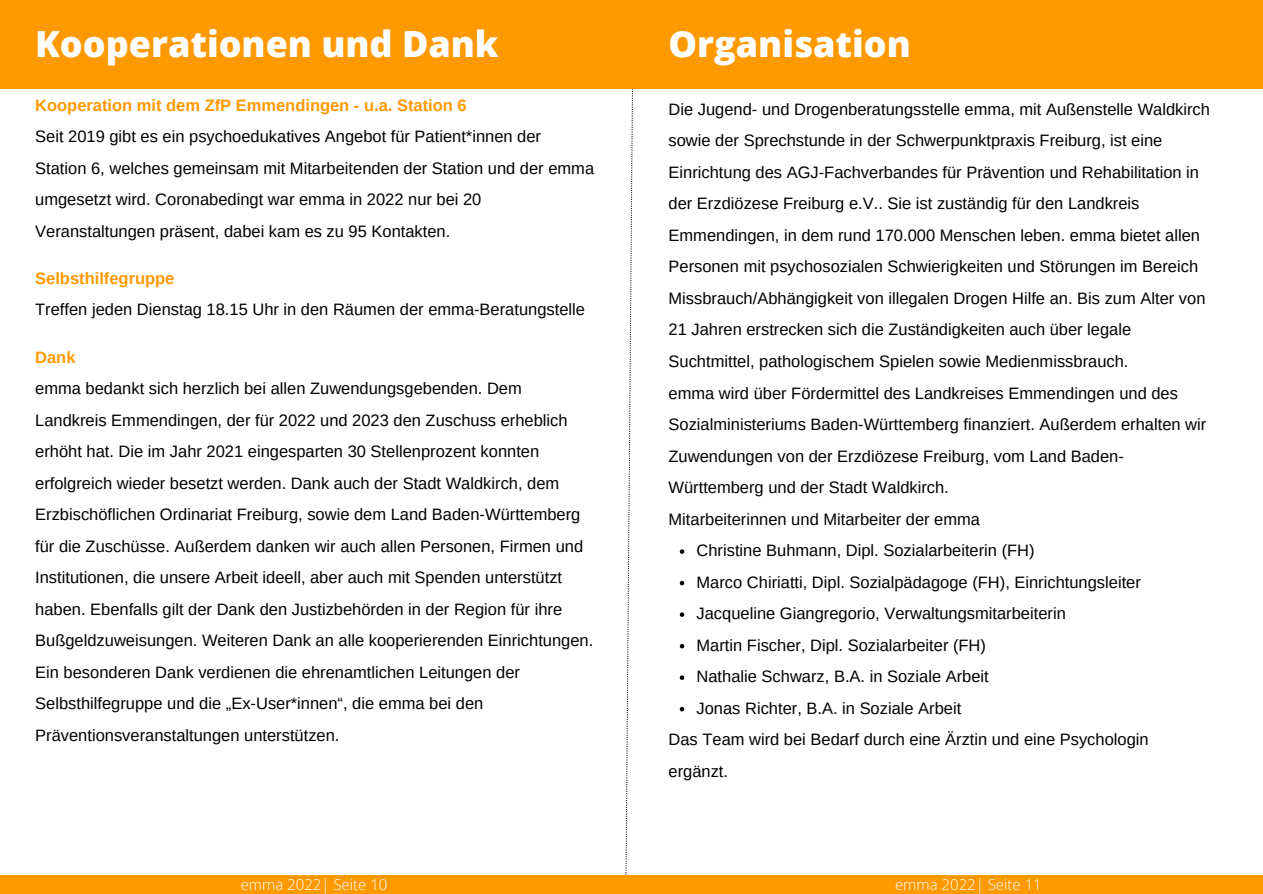
<style>
.page{position:relative;width:1263px;height:894px;background:#fff}
.page>*{position:absolute;margin:0;border:0;box-sizing:border-box;transform-origin:0 0}
.t1{font:800 36px "Open Sans";color:#fff}
.t2{font:16.5px/31.5px "Arimo";color:#000}
.t3{font:700 16.5px "Arimo";color:#f90}
.t4{font:300 15px "Open Sans";color:#fff}
</style>
<div class="page">
<svg style="left:625px;top:88px;width:9px;height:787px"></svg>
<div style="left:0;top:0;width:1262px;height:88px;background:#f90"></div>
<div style="left:0;top:875px;width:1263px;height:18px;background:#f90"></div>
<svg style="left:680px;top:549px;width:4px;height:4px"></svg>
<svg style="left:680px;top:580px;width:4px;height:5px"></svg>
<svg style="left:680px;top:612px;width:4px;height:4px"></svg>
<svg style="left:680px;top:643px;width:4px;height:5px"></svg>
<svg style="left:680px;top:675px;width:4px;height:4px"></svg>
<svg style="left:680px;top:707px;width:4px;height:4px"></svg>
<h1 class="t1" style="left:35px;top:18px;width:465px">Kooperationen und Dank</h1>
<h1 class="t1" style="left:668px;top:18px;width:244px">Organisation</h1>
<p class="t3" style="left:35px;top:96px;width:433px">Kooperation mit dem ZfP Emmendingen - u.a. Station 6</p>
<p class="t2" style="left:35px;top:121px;width:560px">Seit 2019 gibt es ein psychoedukatives Angebot für Patient*innen der Station 6, welches gemeinsam mit Mitarbeitenden der Station und der emma umgesetzt wird. Coronabedingt war emma in 2022 nur bei 20<br>Veranstaltungen präsent, dabei kam es zu 95 Kontakten.</p>
<p class="t3" style="left:35px;top:269px;width:141px">Selbsthilfegruppe</p>
<p class="t2" style="left:35px;top:294px;width:551px">Treffen jeden Dienstag 18.15 Uhr in den Räumen der emma-Beratungstelle</p>
<p class="t3" style="left:35px;top:348px;width:42px">Dank</p>
<p class="t2" style="left:35px;top:372px;width:560px">emma bedankt sich herzlich bei allen Zuwendungsgebenden. Dem Landkreis Emmendingen, der für 2022 und 2023 den Zuschuss erheblich erhöht hat. Die im Jahr 2021 eingesparten 30 Stellenprozent konnten erfolgreich wieder besetzt werden. Dank auch der Stadt Waldkirch, dem Erzbischöflichen Ordinariat Freiburg, sowie dem Land Baden-Württemberg für die Zuschüsse. Außerdem danken wir auch allen Personen, Firmen und Institutionen, die unsere Arbeit ideell, aber auch mit Spenden unterstützt haben. Ebenfalls gilt der Dank den Justizbehörden in der Region für ihre Bußgeldzuweisungen. Weiteren Dank an alle kooperierenden Einrichtungen.<br>Ein besonderen Dank verdienen die ehrenamtlichen Leitungen der Selbsthilfegruppe und die „Ex-User*innen“, die emma bei den Präventionsveranstaltungen unterstützen.</p>
<p class="t4" style="left:241px;top:873px;width:148px">emma 2022| Seite 10</p>
<p class="t2" style="left:668px;top:93px;width:543px">Die Jugend- und Drogenberatungsstelle emma, mit Außenstelle Waldkirch sowie der Sprechstunde in der Schwerpunktpraxis Freiburg, ist eine Einrichtung des AGJ-Fachverbandes für Prävention und Rehabilitation in der Erzdiözese Freiburg e.V.. Sie ist zuständig für den Landkreis Emmendingen, in dem rund 170.000 Menschen leben. emma bietet allen Personen mit psychosozialen Schwierigkeiten und Störungen im Bereich Missbrauch/Abhängigkeit von illegalen Drogen Hilfe an. Bis zum Alter von 21 Jahren erstrecken sich die Zuständigkeiten auch über legale Suchtmittel, pathologischem Spielen sowie Medienmissbrauch.<br>emma wird über Fördermittel des Landkreises Emmendingen und des Sozialministeriums Baden-Württemberg finanziert. Außerdem erhalten wir Zuwendungen von der Erzdiözese Freiburg, vom Land Baden-Württemberg und der Stadt Waldkirch.<br>Mitarbeiterinnen und Mitarbeiter der emma</p>
<p class="t2" style="left:697px;top:534px;width:446px">Christine Buhmann, Dipl. Sozialarbeiterin (FH)<br>Marco Chiriatti, Dipl. Sozialpädagoge (FH), Einrichtungsleiter Jacqueline Giangregorio, Verwaltungsmitarbeiterin<br>Martin Fischer, Dipl. Sozialarbeiter (FH)<br>Nathalie Schwarz, B.A. in Soziale Arbeit<br>Jonas Richter, B.A. in Soziale Arbeit</p>
<p class="t2" style="left:668px;top:723px;width:482px">Das Team wird bei Bedarf durch eine Ärztin und eine Psychologin ergänzt.</p>
<p class="t4" style="left:895px;top:873px;width:148px">emma 2022| Seite 11</p>
</div>
